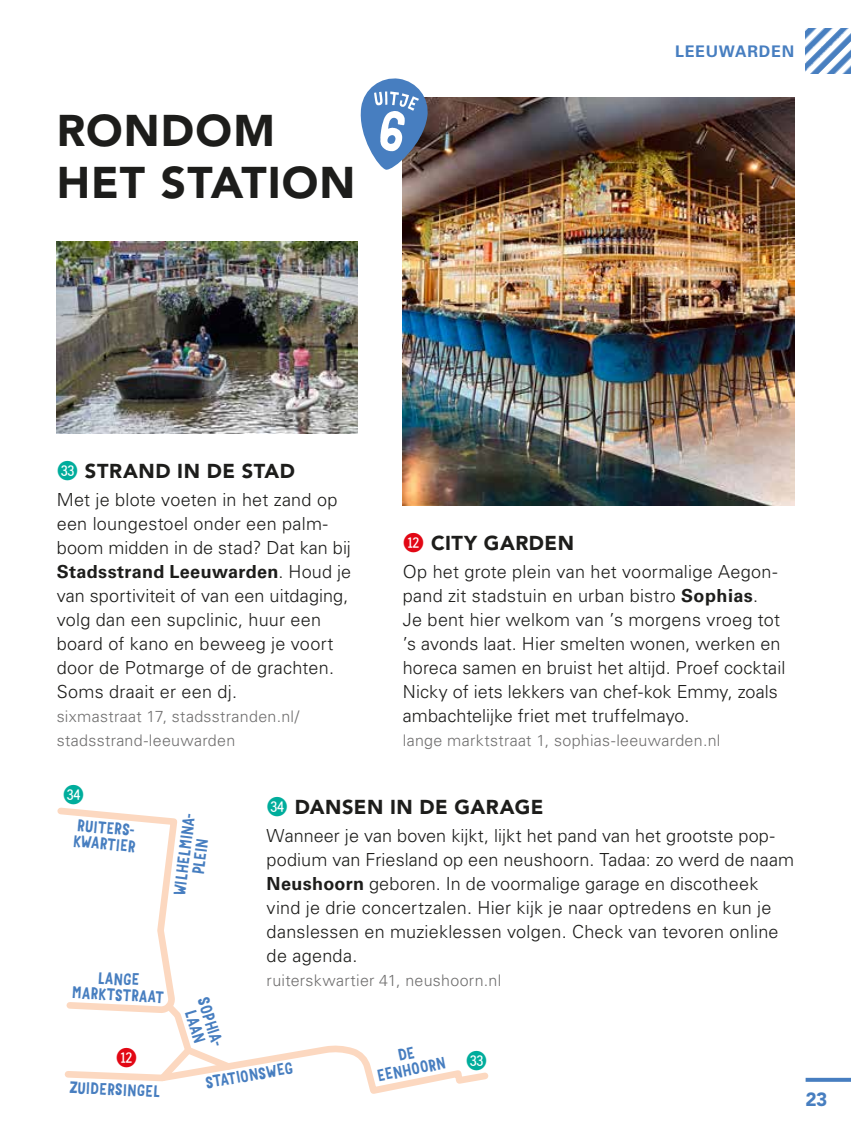
<style>
.page{position:relative;width:851px;height:1134px;background:#fff}
.page>*{position:absolute;margin:0;border:0;box-sizing:border-box;transform-origin:0 0}
.t1{font:900 44px/52px "Avenir LT Std";letter-spacing:.025em;color:#1d1d1b}
.t2{font:26px "Fyra Numeric Circle Closed";color:#00ad9c}
.t3{font:26px "Fyra Numeric Circle Closed";color:#e20714}
.t4{font:900 20px "Avenir LT Std";letter-spacing:.025em;color:#1d1d1b}
.t5{font:900 19px "Avenir LT Std";color:#477ec0}
.t6{font:300 18px/24px "Univers LT Std";letter-spacing:.01em;color:#1d1d1b}
.t7{font:300 16px/24px "Univers LT Std";letter-spacing:.02em;color:#706f6f}
.t8{font:16px/16px "Mr Dodo";color:#477ec0;text-align:center}
.t9{font:700 16px "Univers LT Pro 65";letter-spacing:.045em;color:#477ec0}
.s1{font-family:"Fyra Numeric Circle Closed";font-weight:400;font-size:26px;color:#00ad9c}
.s2{font-weight:700}
.s3{font-family:"Fyra Numeric Circle Closed";font-weight:400;font-size:26px;color:#e20714}
</style>
<div class="page">
<svg style="left:805px;top:1078px;width:45px;height:4px"></svg>
<img style="left:805px;top:28px;width:45px;height:46px">
<svg style="left:57px;top:807px;width:432px;height:287px"></svg>
<img style="left:403px;top:98px;width:391px;height:408px">
<img style="left:57px;top:242px;width:300px;height:192px">
<svg style="left:360px;top:78px;width:70px;height:93px"></svg>
<h1 class="t1" style="left:57px;top:104px;width:300px">RONDOM<br>HET STATION</h1>
<p class="t9" style="left:675px;top:40px;width:120px">LEEUWARDEN</p>
<p class="t4" style="left:57px;top:459px;width:240px"><span class="s1">V</span> STRAND IN DE STAD</p>
<p class="t6" style="left:57px;top:487px;width:296px">Met je blote voeten in het zand op een loungestoel onder een palm&shy;boom midden in de stad? Dat kan bij<br><span class="s2">Stadsstrand Leeuwarden</span>. Houd je van sportiviteit of van een uitdaging, volg dan een supclinic, huur een board of kano en beweeg je voort door de Potmarge of de grachten.<br>Soms draait er een dj.</p>
<p class="t7" style="left:57px;top:704px;width:244px">sixmastraat 17, stadsstranden.nl/ stadsstrand-leeuwarden</p>
<p class="t4" style="left:403px;top:531px;width:173px"><span class="s3">E</span> CITY GARDEN</p>
<p class="t6" style="left:403px;top:559px;width:384px">Op het grote plein van het voormalige Aegon&shy;pand zit stadstuin en urban bistro <span class="s2">Sophias</span>.<br>Je bent hier welkom van ’s morgens vroeg tot ’s avonds laat. Hier smelten wonen, werken en horeca samen en bruist het altijd. Proef cocktail Nicky of iets lekkers van chef-kok Emmy, zoals ambachtelijke friet met truffelmayo.</p>
<p class="t7" style="left:403px;top:728px;width:319px">lange marktstraat 1, sophias-leeuwarden.nl</p>
<h2 class="t2" style="left:63px;top:780px;width:23px">B</h2>
<p class="t4" style="left:266px;top:795px;width:278px"><span class="s1">B</span> DANSEN IN DE GARAGE</p>
<p class="t6" style="left:266px;top:823px;width:529px">Wanneer je van boven kijkt, lijkt het pand van het grootste pop&shy;podium van Friesland op een neushoorn. Tadaa: zo werd de naam <span class="s2">Neushoorn</span> geboren. In de voormalige garage en discotheek vind je drie concertzalen. Hier kijk je naar optredens en kun je danslessen en muzieklessen volgen. Check van tevoren online de agenda.</p>
<p class="t7" style="left:266px;top:968px;width:236px">ruiterskwartier 41, neushoorn.nl</p>
<p class="t8" style="left:75px;top:817px;width:65px;text-align:left;rotate:5deg">RUITERS-<br>KWARTIER</p>
<p class="t8" style="left:172px;top:895px;width:88px;rotate:-83deg">WILHELMINA-<br>PLEIN</p>
<p class="t8" style="left:73px;top:969px;width:94px;rotate:3deg">LANGE<br>MARKTSTRAAT</p>
<p class="t8" style="left:210px;top:995px;width:55px;rotate:72deg">SOPHIA-<br>LAAN</p>
<p class="t8" style="left:204px;top:1075px;width:90px;rotate:-10deg">STATIONSWEG</p>
<p class="t8" style="left:372px;top:1053px;width:71px;rotate:-12deg">DE<br>EENHOORN</p>
<h2 class="t3" style="left:116px;top:1043px;width:23px">E</h2>
<h2 class="t2" style="left:465px;top:1045px;width:23px">V</h2>
<p class="t8" style="left:70px;top:1079px;width:93px;rotate:3deg">ZUIDERSINGEL</p>
<p class="t5" style="left:805px;top:1088px;width:23px">23</p>
</div>
